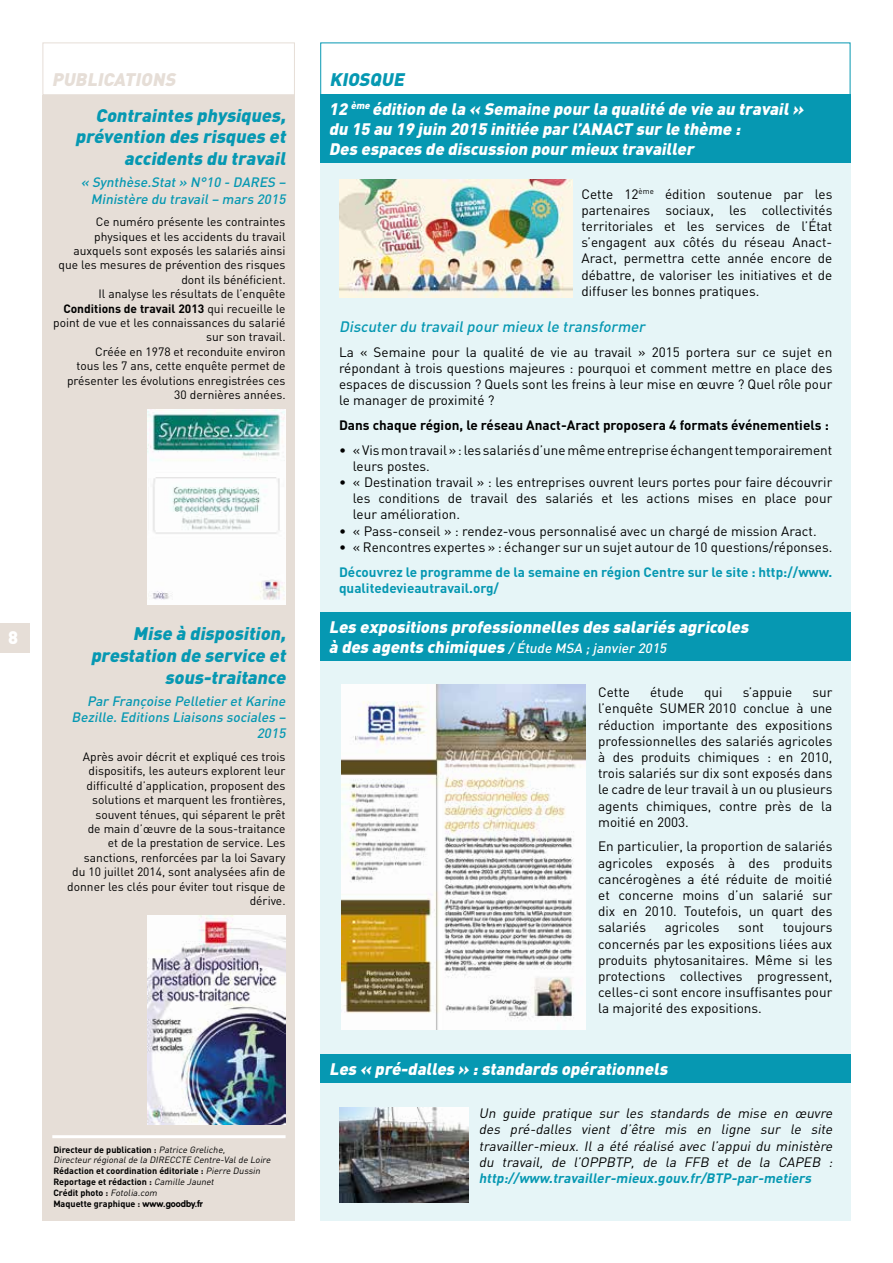
<style>
.page{position:relative;width:893px;height:1263px;background:#fff}
.page>*{position:absolute;margin:0;border:0;box-sizing:border-box;transform-origin:0 0}
.t1{font:italic 900 18px/21.6px "DIN";color:#0698b2;text-align:right}
.t2{font:italic 900 18px "DIN";color:#e6ded7}
.t3{font:900 18px "DIN";color:#fff}
.t4{font:italic 900 16.5px/19.8px "DIN";color:#fff}
.t5{font:italic 500 15px "DIN";color:#0698b2}
.t6{font:13.5px/16.2px "DIN";color:#000;text-align:justify}
.t7{font:italic 13.5px/16.2px "DIN";color:#000;text-align:justify}
.t8{font:italic 500 13.5px/16.2px "DIN";color:#0698b2;text-align:right}
.t9{font:700 13.5px/16.2px "DIN";color:#0698b2}
.t10{font:700 13.5px "DIN";color:#000}
.t11{font:italic 700 13.5px "DIN";color:#0698b2}
.t12{font:italic 500 13.5px "DIN";color:#fff}
.t13{font:12px/14.4px "DIN";color:#000;text-align:right}
.t14{font:700 9px/10.8px "DIN";color:#000}
.s1{font-weight:700}
.s2{font-weight:400;font-style:italic}
.s3{font-family:"VAG Rounded"}
.s4{font-weight:900;font-size:16.5px}
</style>
<div class="page">
<div style="left:0;top:623px;width:30px;height:30px;background:#e6ded7"></div>
<div style="left:320px;top:103px;width:530px;height:1117px;background:#e6f5f7"></div>
<div style="left:43px;top:43px;width:252px;height:52px;border:1px solid #e6ded7"></div>
<div style="left:320px;top:43px;width:530px;height:52px;border:1px solid #0698b2"></div>
<div style="left:43px;top:95px;width:252px;height:1125px;background:#e6ded7"></div>
<img style="left:147px;top:409px;width:139px;height:195px">
<img style="left:147px;top:916px;width:139px;height:209px">
<div style="left:320px;top:95px;width:530px;height:68px;background:#0698b2"></div>
<div style="left:320px;top:613px;width:530px;height:48px;background:#0698b2"></div>
<div style="left:321px;top:1054px;width:530px;height:29px;background:#0698b2"></div>
<img style="left:339px;top:179px;width:234px;height:118px">
<img style="left:341px;top:684px;width:244px;height:346px">
<img style="left:339px;top:1107px;width:130px;height:96px">
<hr style="left:52px;top:1135px;width:234px;height:3px;background:#fff">
<h1 class="t3" style="left:8px;top:626px;width:12px">8</h1>
<h1 class="t2" style="left:52px;top:67px;width:129px">PUBLICATIONS</h1>
<h1 class="t1" style="left:330px;top:68px;width:80px">KIOSQUE</h1>
<h1 class="t1" style="left:75px;top:103px;width:216px">Contraintes physiques, prévention des risques et accidents du travail</h1>
<p class="t8" style="left:81px;top:174px;width:209px">« Synthèse.Stat » N°10 - DARES –<br>Ministère du travail– mars 2015</p>
<p class="t13" style="left:53px;top:214px;width:234px">Ce numéro présente les contraintes physiques et les accidents du travail auxquels sont exposés les salariés ainsi que les mesures de prévention des risques dont ils bénéficient.<br>Il analyse les résultats de l’enquête <span class="s1">Conditions de travail 2013</span> qui recueille le point de vue et les connaissances du salarié sur son travail.<br>Créée en 1978 et reconduite environ<br>tous les 7 ans, cette enquête permet de présenter les évolutions enregistrées ces 30 dernières années.</p>
<p class="t4" style="left:329px;top:98px;width:480px">12 <sup>ème</sup> édition de la « Semaine pour la qualité de vie au travail » du 15 au 19 juin 2015 initiée par l’ANACT sur le thème :<br>Des espaces de discussion pour mieux travailler</p>
<p class="t6" style="left:581px;top:185px;width:252px">Cette 12<sup>ème</sup> édition soutenue par les partenaires sociaux, les collectivités territoriales et les services de l’État s’engagent aux côtés du réseau Anact-Aract, permettra cette année encore de débattre, de valoriser les initiatives et de diffuser les bonnes pratiques.</p>
<p class="t5" style="left:339px;top:317px;width:311px">Discuter du travailpour mieux le transformer</p>
<p class="t6" style="left:339px;top:343px;width:495px">La « Semaine pour la qualité de vie au travail » 2015 portera sur ce sujet en répondant à trois questions majeures : pourquoi et comment mettre en place des espaces de discussion ? Quels sont les freins à leur mise en œuvre ? Quel rôle pour le manager de proximité ?</p>
<p class="t10" style="left:339px;top:416px;width:491px">Dans chaque région, le réseau Anact-Aract proposera 4 formats événementiels :</p>
<p class="t6" style="left:353px;top:441px;width:481px;text-indent:-14px">• «Vis mon travail»:les salariés d’une même entreprise échangent temporairement leurs postes.</p>
<p class="t6" style="left:353px;top:474px;width:481px;text-indent:-14px">• « Destination travail » : les entreprises ouvrent leurs portes pour faire découvrir les conditions de travail des salariés et les actions mises en place pour leur amélioration.</p>
<p class="t6" style="left:339px;top:522px;width:479px">• « Pass-conseil » : rendez-vous personnalisé avec un chargé de mission Aract.</p>
<p class="t6" style="left:339px;top:539px;width:495px">• « Rencontres expertes » : échanger sur un sujet autour de 10 questions/réponses.</p>
<p class="t9" style="left:339px;top:563px;width:495px">Découvrez le programme de la semaine en région Centre sur le site : http://www. qualitedevieautravail.org/</p>
<h1 class="t1" style="left:91px;top:622px;width:200px">Mise à disposition, prestation de service et sous-traitance</h1>
<p class="t8" style="left:72px;top:693px;width:218px">Par Françoise Pelletier etKarine<br>Bezille.Editions Liaisons sociales –<br>2015</p>
<p class="t13" style="left:67px;top:749px;width:220px">Après avoir décrit et expliqué ces trois dispositifs, les auteurs explorent leur difficulté d’application, proposent des solutions et marquent les frontières, souvent ténues, qui séparent le prêt<br>de main d’œuvre de la sous-traitance<br>et de la prestation de service. Les sanctions, renforcées par la loi Savary<br>du 10 juillet 2014, sont analysées afin de donner les clés pour éviter tout risque de dérive.</p>
<p class="t14" style="left:53px;top:1143px;width:221px">Directeur de publication : <span class="s2">Patrice Greliche,<br>Directeur régionalde la DIRECCTE Centre-Valde Loire </span>Rédaction et coordination éditoriale : <span class="s2">Pierre Dussin </span>Reportage et rédaction : <span class="s2">Camille Jaunet<br></span>Créd it p h oto : <span class="s2">Fotolia.com<br></span>Maquette graphique : <span class="s3">www.goodby.fr</span></p>
<p class="t4" style="left:329px;top:616px;width:425px">Les expositions professionnelles des salariés agricoles</p>
<p class="t12" style="left:329px;top:639px;width:342px"><span class="s4">à des agents chimiques</span> /Étude MSA ;janvier 2015</p>
<p class="t6" style="left:598px;top:684px;width:33px">Cette</p>
<p class="t6" style="left:650px;top:684px;width:35px">étude</p>
<p class="t6" style="left:704px;top:684px;width:20px">qui</p>
<p class="t6" style="left:743px;top:684px;width:51px">s’appuie</p>
<p class="t6" style="left:598px;top:684px;width:236px;text-indent:214px">sur l’enquête SUMER 2010 conclue à une réduction importante des expositions professionnelles des salariés agricoles à des produits chimiques : en 2010, trois salariés sur dix sont exposés dans le cadre de leur travail à un ou plusieurs agents chimiques, contre près de la moitié en 2003.</p>
<p class="t6" style="left:598px;top:838px;width:236px">En particulier, la proportion de salariés agricoles exposés à des produits cancérogènes a été réduite de moitié et concerne moins d’un salarié sur dix en 2010. Toutefois, un quart des salariés</p>
<p class="t6" style="left:598px;top:919px;width:236px;text-indent:185px">toujours concernés par les expositions liées aux produits phytosanitaires. Même si les protections collectives progressent, celles-ci sont encore insuffisantes pour la majorité des expositions.</p>
<p class="t6" style="left:665px;top:919px;width:56px">agricoles</p>
<p class="t6" style="left:738px;top:919px;width:27px">sont</p>
<p class="t4" style="left:329px;top:1058px;width:343px">Les « pré-dalles » :standards opérationnels</p>
<p class="t7" style="left:479px;top:1105px;width:358px">Un guide pratique sur les standards de mise en œuvre des pré-dalles vient d’être mis en ligne sur le site travailler-mieux. Il a été réalisé avec l’appui du ministère du travail, de l’OPPBTP, de la FFB et de la CAPEB :</p>
<p class="t11" style="left:479px;top:1169px;width:337px">http://www.travailler-mieux.gouv.fr/BTP-par-metiers</p>
</div>
